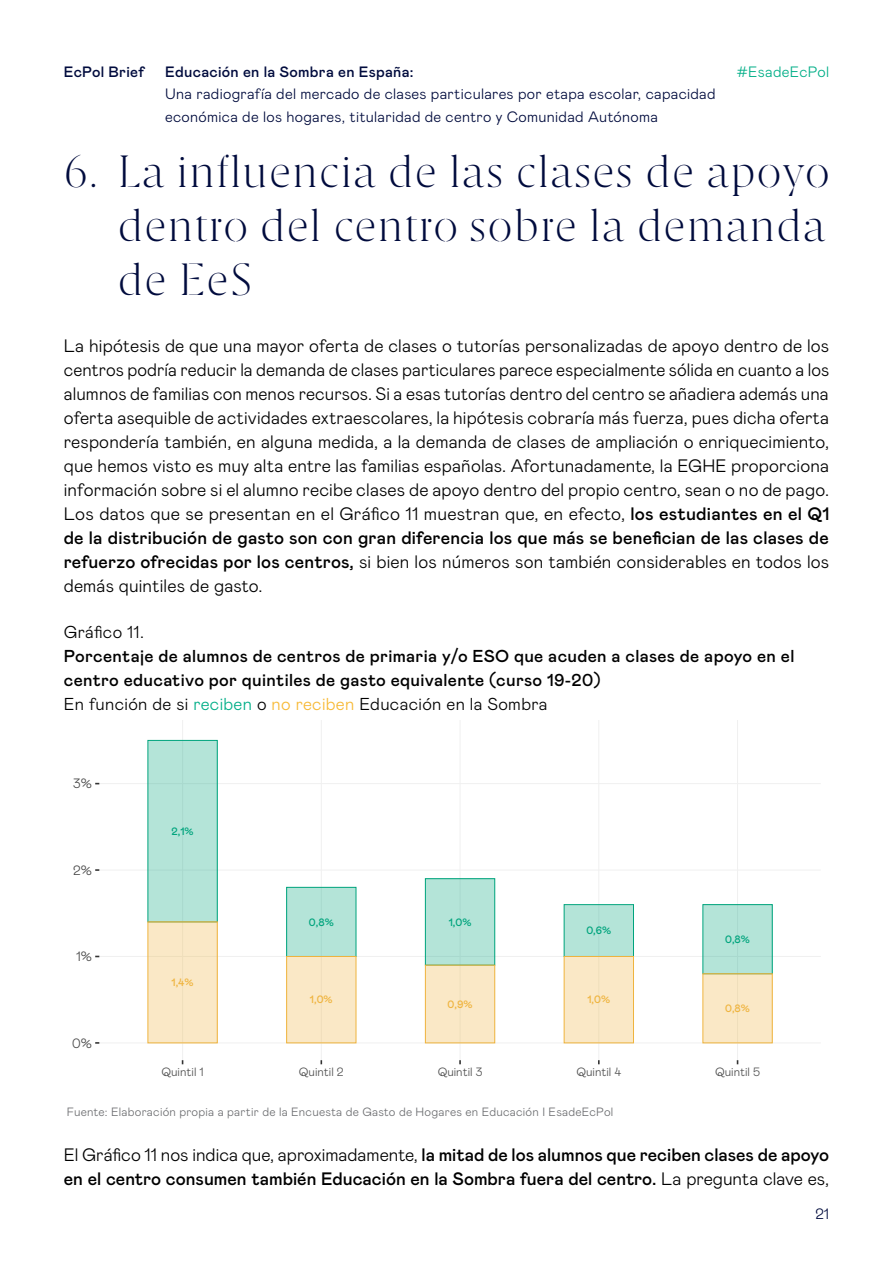
<style>
.page{position:relative;width:893px;height:1263px;background:#fff}
.page>*{position:absolute;margin:0;border:0;box-sizing:border-box;transform-origin:0 0}
.t1{font:300 45px/54px "Esade";letter-spacing:.03em;color:#000b3d;text-align:justify}
.t2{font:300 18px/24px "Mabry Pro";letter-spacing:.01em;color:#000;text-align:justify}
.t3{font:500 18px/24px "Mabry Pro";color:#000}
.t4{font:500 17.25px/24px "Mabry Pro";letter-spacing:.02em;color:#000}
.t5{font:300 17.25px "Mabry Pro";letter-spacing:.02em;color:#000}
.t6{font:300 15px/22.5px "Mabry Pro";letter-spacing:.02em;color:#000b3d}
.t7{font:15px "Mabry Pro";color:#000}
.t8{font:500 15px "Mabry Pro";letter-spacing:.02em;color:#000b3d}
.t9{font:300 15px "Mabry Pro";letter-spacing:.02em;color:#00ae87}
.t10{font:13.5px "Cairo Font 1 0";color:#454545}
.t11{font:300 12px "Mabry Pro";letter-spacing:.02em;color:#6d6e71}
.t12{font:12px "Cairo Font 1 0";color:#4d4d4d}
.t13{font:10.65px "Cairo Font 0 0";color:#00a47d}
.t14{font:10.65px "Cairo Font 0 0";color:#efb43f}
.s1{font-weight:500}
.s2{font-weight:300}
.s3{font-weight:300;color:#00ae87}
.s4{font-weight:300;color:#f7b935}
.s5{color:#00a47d}
.s6{color:#efb43f}
</style>
<div class="page">
<svg style="left:99px;top:739px;width:674px;height:305px"></svg>
<hr style="left:99px;top:1042px;width:722px;height:1px;background:#f0f0f0">
<hr style="left:99px;top:956px;width:722px;height:1px;background:#f0f0f0">
<hr style="left:99px;top:870px;width:722px;height:1px;background:#f0f0f0">
<hr style="left:99px;top:783px;width:722px;height:1px;background:#f0f0f0">
<hr style="left:182px;top:721px;width:1px;height:339px;background:#f0f0f0">
<hr style="left:321px;top:721px;width:1px;height:339px;background:#f0f0f0">
<hr style="left:460px;top:721px;width:1px;height:339px;background:#f0f0f0">
<hr style="left:598px;top:721px;width:1px;height:339px;background:#f0f0f0">
<hr style="left:737px;top:721px;width:1px;height:339px;background:#f0f0f0">
<div style="left:148px;top:740px;width:69px;height:182px;background:#b4e4d8"></div>
<div style="left:147px;top:740px;width:71px;height:182px;border:1px solid #00a47d"></div>
<div style="left:287px;top:887px;width:69px;height:69px;background:#b4e4d8"></div>
<div style="left:286px;top:887px;width:70px;height:70px;border:1px solid #00a47d"></div>
<div style="left:425px;top:879px;width:70px;height:86px;background:#b4e4d8"></div>
<div style="left:425px;top:878px;width:70px;height:87px;border:1px solid #00a47d"></div>
<div style="left:564px;top:905px;width:69px;height:51px;background:#b4e4d8"></div>
<div style="left:564px;top:904px;width:70px;height:53px;border:1px solid #00a47d"></div>
<div style="left:703px;top:905px;width:69px;height:69px;background:#b4e4d8"></div>
<div style="left:702px;top:904px;width:71px;height:70px;border:1px solid #00a47d"></div>
<div style="left:148px;top:922px;width:69px;height:121px;background:#fae8c6"></div>
<div style="left:147px;top:921px;width:71px;height:122px;border:1px solid #efb43f"></div>
<div style="left:287px;top:956px;width:69px;height:87px;background:#fae8c6"></div>
<div style="left:286px;top:956px;width:70px;height:87px;border:1px solid #efb43f"></div>
<div style="left:425px;top:965px;width:70px;height:78px;background:#fae8c6"></div>
<div style="left:425px;top:965px;width:70px;height:78px;border:1px solid #efb43f"></div>
<div style="left:564px;top:956px;width:69px;height:87px;background:#fae8c6"></div>
<div style="left:564px;top:956px;width:70px;height:87px;border:1px solid #efb43f"></div>
<div style="left:703px;top:974px;width:69px;height:69px;background:#fae8c6"></div>
<div style="left:702px;top:973px;width:71px;height:70px;border:1px solid #efb43f"></div>
<p class="t8" style="left:64px;top:61px;width:82px">EcPol Brief</p>
<p class="t9" style="left:736px;top:61px;width:94px">#EsadeEcPol</p>
<p class="t8" style="left:165px;top:61px;width:250px">Educación en la Sombra en España:</p>
<p class="t6" style="left:165px;top:82px;width:552px">Una radiografía del mercado de clases particulares por etapa escolar, capacidad económica de los hogares, titularidad de centro y Comunidad Autónoma</p>
<h1 class="t1" style="left:118px;top:142px;width:714px;text-indent:-54px">6. La influencia de las clases de apoyo dentro del centro sobre la demanda de EeS</h1>
<p class="t2" style="left:64px;top:332px;width:767px">La hipótesis de que una mayor oferta de clases o tutorías personalizadas de apoyo dentro de los centros podría reducir la demanda de clases particulares parece especialmente sólida en cuanto a los alumnos de familias con menos recursos. Si a esas tutorías dentro del centro se añadiera además una oferta asequible de actividades extraescolares, la hipótesis cobraría más fuerza, pues dicha oferta respondería también, en alguna medida, a la demanda de clases de ampliación o enriquecimiento, que hemos visto es muy alta entre las familias españolas. Afortunadamente, la EGHE proporciona información sobre si el alumno recibe clases de apoyo dentro del propio centro, sean o no de pago.<br>Los datos que se presentan en el Gráfico 11 muestran que, en efecto, <span class="s1">los estudiantes en el Q1 de la distribución de gasto son con gran diferencia los que más se benefician de las clases de refuerzo ofrecidas por los centros,</span> si bien los números son también considerables en todos los demás quintiles de gasto.</p>
<p class="t5" style="left:64px;top:620px;width:82px">Gráfico 11.</p>
<p class="t4" style="left:64px;top:643px;width:732px">Porcentaje de alumnos de centros de primaria y/o ESO que acuden a clases de apoyo en el centro educativo por quintiles de gasto equivalente (curso 19-20)<br><span class="s2">En función de si</span> <span class="s3">reciben</span> <span class="s2">o</span> <span class="s4">no reciben</span> <span class="s2">Educación en la Sombra</span></p>
<p class="t7" style="left:99px;top:653px;width:415px">En función de si <span class="s5">reciben</span> o <span class="s6">no reciben</span> Educación en la Sombra</p>
<p class="t10" style="left:73px;top:777px;width:20px">3%</p>
<p class="t10" style="left:73px;top:863px;width:20px">2%</p>
<p class="t10" style="left:76px;top:950px;width:17px">1%</p>
<p class="t10" style="left:72px;top:1036px;width:21px">0%</p>
<p class="t13" style="left:171px;top:826px;width:24px">2,1%</p>
<p class="t14" style="left:172px;top:977px;width:24px">1,4%</p>
<p class="t13" style="left:309px;top:917px;width:26px">0,8%</p>
<p class="t13" style="left:449px;top:917px;width:24px">1,0%</p>
<p class="t13" style="left:586px;top:925px;width:26px">0,6%</p>
<p class="t14" style="left:310px;top:994px;width:24px">1,0%</p>
<p class="t14" style="left:448px;top:999px;width:26px">0,9%</p>
<p class="t14" style="left:587px;top:994px;width:24px">1,0%</p>
<p class="t13" style="left:725px;top:934px;width:26px">0,8%</p>
<p class="t14" style="left:725px;top:1003px;width:26px">0,8%</p>
<p class="t12" style="left:161px;top:1066px;width:44px">Quintil 1</p>
<p class="t12" style="left:299px;top:1066px;width:46px">Quintil 2</p>
<p class="t12" style="left:438px;top:1066px;width:46px">Quintil 3</p>
<p class="t12" style="left:576px;top:1066px;width:46px">Quintil 4</p>
<p class="t12" style="left:715px;top:1066px;width:47px">Quintil 5</p>
<p class="t11" style="left:67px;top:1103px;width:548px">Fuente: Elaboración propia a partir de la Encuesta de Gasto de Hogares en Educación I EsadeEcPol</p>
<p class="t3" style="left:64px;top:1142px;width:767px"><span class="s2">El Gráfico 11 nos indica que, aproximadamente,</span> la mitad de los alumnos que reciben clases de apoyo en el centro consumen también Educación en la Sombra fuera del centro. <span class="s2">La pregunta clave es,</span></p>
<p class="t6" style="left:815px;top:1201px;width:15px">21</p>
</div>
